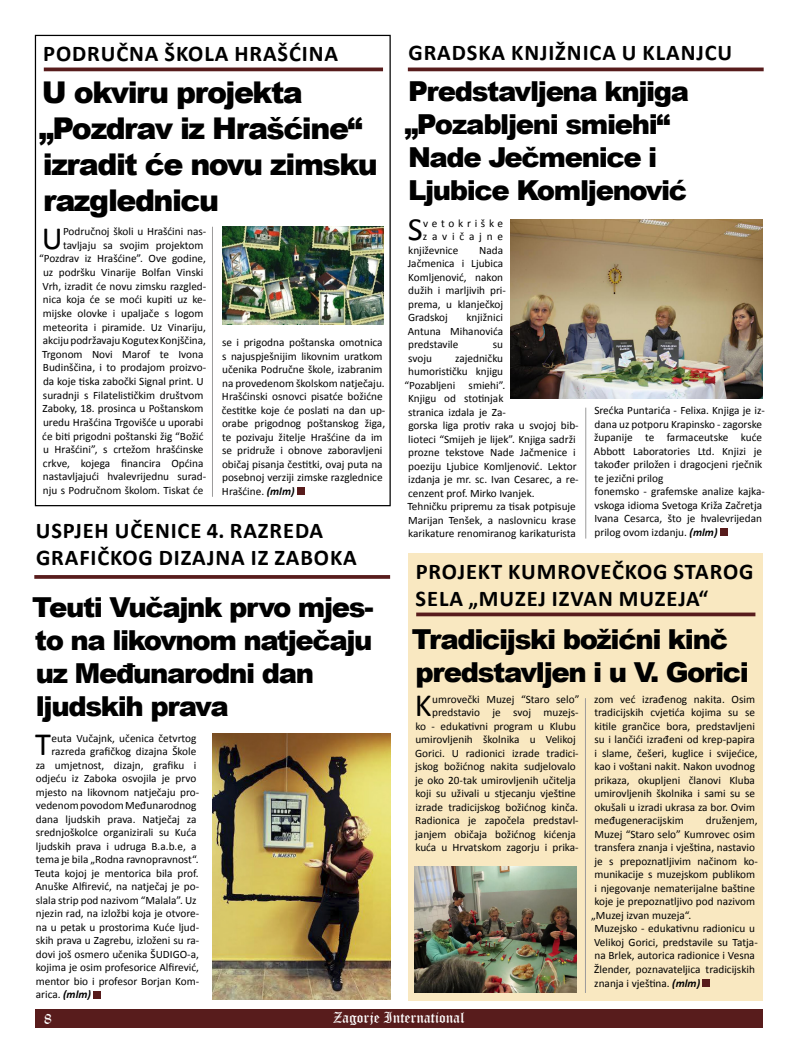
<style>
.page{position:relative;width:798px;height:1063px;background:#fff}
.page>*{position:absolute;margin:0;border:0;box-sizing:border-box;transform-origin:0 0}
.t1{font:32.5px "Calibri";color:#000}
.t2{font:900 30px/36px "Arial";letter-spacing:-.05em;color:#000}
.t3{font:900 27.5px/33px "Arial";letter-spacing:-.05em;color:#000}
.t4{font:700 22.5px/27px "Calibri";letter-spacing:.04em;color:#000}
.t5{font:15px "Old English Text";color:#fff}
.t6{font:11.25px/13.5px "Calibri";color:#000}
.t7{font:11.25px "Calibri";letter-spacing:.33em;color:#000}
.t8{font:11.25px "Calibri";letter-spacing:.43em;color:#000}
.s1{font-weight:700;font-style:italic}
</style>
<div class="page">
<div style="left:35px;top:1009px;width:727px;height:19px;background:#581c1c"></div>
<div style="left:407px;top:553px;width:355px;height:447px;background:#f9e8c1"></div>
<hr style="left:44px;top:68px;width:339px;height:3px;background:#581c1c">
<div style="left:297px;top:488px;width:7px;height:7px;background:#581c1c"></div>
<img style="left:222px;top:227px;width:161px;height:97px">
<div style="left:93px;top:991px;width:8px;height:7px;background:#581c1c"></div>
<svg style="left:34px;top:575px;width:356px;height:4px"></svg>
<img style="left:212px;top:733px;width:178px;height:266px">
<div style="left:719px;top:529px;width:7px;height:7px;background:#581c1c"></div>
<div style="left:702px;top:980px;width:7px;height:7px;background:#581c1c"></div>
<hr style="left:407px;top:68px;width:356px;height:3px;background:#581c1c">
<img style="left:415px;top:867px;width:161px;height:126px">
<hr style="left:416px;top:613px;width:339px;height:3px;background:#581c1c">
<img style="left:510px;top:220px;width:252px;height:179px">
<hr style="left:212px;top:227px;width:1px;height:270px;background:#9c9b9b">
<hr style="left:585px;top:408px;width:1px;height:131px;background:#9c9b9b">
<hr style="left:585px;top:698px;width:1px;height:295px;background:#9c9b9b">
<h3 class="t4" style="left:43px;top:40px;width:296px">PODRUČNA ŠKOLA HRAŠĆINA</h3>
<h2 class="t2" style="left:39px;top:74px;width:340px">U okviru projekta „Pozdrav iz Hrašćine“ izradit će novu zimsku razglednicu</h2>
<h1 class="t1" style="left:42px;top:217px;width:22px">U</h1>
<p class="t6" style="left:39px;top:225px;width:169px;text-align:right">Područnoj školi u Hrašćini nas&shy;tavljaju sa svojim projektom “Pozdrav iz Hrašćine”. Ove godine, uz podršku Vinarije Bolfan Vinski Vrh, izradit će novu zimsku razgled&shy;nica koja će se moći kupiti uz ke&shy;mijske olovke i upaljače s logom meteorita i piramide. Uz Vinariju, akciju podržavaju Kogutex Konjščina, Trgonom Novi Marof te Ivona Budinščina, i to prodajom proizvo&shy;da koje tiska zabočki Signal print. U suradnji s Filatelističkim društvom Zaboky, 18. prosinca u Poštanskom uredu Hrašćina Trgovišće u uporabi će biti prigodni poštanski žig “Božić u Hrašćini”, s crtežom hrašćinske crkve, kojega financira Općina nastavljajući hvalevrijednu surad&shy;nju s Područnom školom. Tiskat će</p>
<p class="t6" style="left:222px;top:336px;width:165px">se i prigodna poštanska omotnica s najuspješnijim likovnim uratkom učenika Područne škole, izabranim na provedenom školskom natječaju.<br>Hrašćinski osnovci pisatće božićne čestitke koje će poslati na dan up&shy;orabe prigodnog poštanskog žiga, te pozivaju žitelje Hrašćine da im se pridruže i obnove zaboravljeni običaj pisanja čestitki, ovaj puta na posebnoj verziji zimske razglednice Hrašćine. <span class="s1">(mlm)</span></p>
<h3 class="t4" style="left:36px;top:517px;width:322px">USPJEH UČENICE 4. RAZREDA<br>GRAFIČKOG DIZAJNA IZ ZABOKA</h3>
<h3 class="t3" style="left:32px;top:590px;width:342px">Teuti Vučajnk prvo mjes&shy;to na likovnom natječaju uz Međunarodni dan ljudskih prava</h3>
<h1 class="t1" style="left:35px;top:724px;width:17px">T</h1>
<p class="t6" style="left:51px;top:731px;width:146px">euta Vučajnk, učenica četvrtog</p>
<p class="t6" style="left:52px;top:745px;width:146px">razreda grafičkog dizajna Škole</p>
<p class="t6" style="left:36px;top:758px;width:162px">za umjetnost, dizajn, grafiku i</p>
<p class="t6" style="left:36px;top:772px;width:162px">odjeću iz Zaboka osvojila je prvo</p>
<p class="t6" style="left:36px;top:785px;width:165px">mjesto na likovnom natječaju pro-</p>
<p class="t6" style="left:36px;top:799px;width:162px">vedenom povodom Međunarodnog</p>
<p class="t6" style="left:36px;top:812px;width:162px">dana ljudskih prava. Natječaj za</p>
<p class="t6" style="left:36px;top:826px;width:162px">srednjoškolce organizirali su Kuća</p>
<p class="t6" style="left:36px;top:839px;width:162px">ljudskih prava i udruga B.a.b.e, a</p>
<p class="t6" style="left:36px;top:853px;width:164px">tema je bila „Rodna ravnopravnost“.</p>
<p class="t6" style="left:35px;top:866px;width:165px">Teuta kojoj je mentorica bila prof.</p>
<p class="t6" style="left:35px;top:880px;width:165px">Anuške Alfirević, na natječaj je po-</p>
<p class="t6" style="left:36px;top:893px;width:162px">slala strip pod nazivom “Malala”. Uz</p>
<p class="t6" style="left:36px;top:907px;width:165px">njezin rad, na izložbi koja je otvore-</p>
<p class="t6" style="left:36px;top:920px;width:165px">na u petak u prostorima Kuće ljud-</p>
<p class="t6" style="left:36px;top:934px;width:165px">skih prava u Zagrebu, izloženi su ra-</p>
<p class="t6" style="left:36px;top:947px;width:164px">dovi još osmero učenika ŠUDIGO-a,</p>
<p class="t6" style="left:36px;top:961px;width:164px">kojima je osim profesorice Alfirević,</p>
<p class="t6" style="left:36px;top:974px;width:165px">mentor bio i profesor Borjan Kom-</p>
<p class="t6" style="left:36px;top:988px;width:57px">arica. <span class="s1">(mlm)</span></p>
<h3 class="t4" style="left:408px;top:39px;width:325px">GRADSKA KNJ IŽN ICA U KLANJCU</h3>
<h3 class="t3" style="left:404px;top:74px;width:286px">Predstavljena knjiga „Pozabljeni smiehi“<br>Nade Ječmenice i<br>Ljubice Komljenović</h3>
<h1 class="t1" style="left:407px;top:209px;width:16px">S</h1>
<p class="t7" style="left:423px;top:216px;width:82px">vetokriške</p>
<p class="t8" style="left:423px;top:229px;width:82px">zavičajne</p>
<p class="t6" style="left:408px;top:243px;width:51px">književnice</p>
<p class="t6" style="left:407px;top:243px;width:100px;text-indent:71px">Nada<br>Jačmenica i Ljubica<br>Komljenović, nakon dužih i marljivih pri&shy;prema, u klanječkoj<br>Gradskoj</p>
<p class="t6" style="left:407px;top:311px;width:97px;text-align:justify;text-indent:59px">knjižnici Antuna Mihanovića predstavile</p>
<p class="t6" style="left:492px;top:338px;width:12px">su</p>
<p class="t6" style="left:408px;top:351px;width:25px">svoju</p>
<p class="t6" style="left:455px;top:351px;width:49px">zajedničku</p>
<p class="t6" style="left:408px;top:365px;width:96px">humorističku knjigu</p>
<p class="t6" style="left:404px;top:378px;width:102px">“Pozabljeni smiehi”.</p>
<p class="t6" style="left:408px;top:392px;width:97px">Knjigu od stotinjak</p>
<p class="t6" style="left:408px;top:405px;width:99px">stranica izdala je Za-</p>
<p class="t6" style="left:408px;top:419px;width:172px">gorska liga protiv raka u svojoj bib-</p>
<p class="t6" style="left:408px;top:432px;width:169px">lioteci “Smijeh je lijek”. Knjiga sadrži</p>
<p class="t6" style="left:408px;top:446px;width:169px">prozne tekstove Nade Jačmenice i</p>
<p class="t6" style="left:408px;top:459px;width:170px">poeziju Ljubice Komljenović. Lektor</p>
<p class="t6" style="left:408px;top:473px;width:172px">izdanja je mr. sc. Ivan Cesarec, a re-</p>
<p class="t6" style="left:408px;top:486px;width:128px">cenzent prof. Mirko Ivanjek.</p>
<p class="t6" style="left:407px;top:500px;width:170px">Tehničku pripremu za tisak potpisuje</p>
<p class="t6" style="left:408px;top:513px;width:169px">Marijan Tenšek, a naslovnicu krase</p>
<p class="t6" style="left:408px;top:527px;width:169px">karikature renomiranog karikaturista</p>
<p class="t6" style="left:593px;top:404px;width:172px">Srećka Puntarića - Felixa. Knjiga je iz&shy;dana uz potporu Krapinsko - zagorske županije te farmaceutske kuće Abbott Laboratories Ltd. Knjizi je također priložen i dragocjeni rječnik te jezični prilog<br>fonemsko - grafemske analize kajka&shy;vskoga idioma Svetoga Križa Začretja Ivana Cesarca, što je hvalevrijedan prilog ovom izdanju. <span class="s1">(mlm)</span></p>
<h3 class="t4" style="left:415px;top:558px;width:339px">PROJEKT KUMROVEČKOG STAROG<br>SELA</h3>
<h3 class="t4" style="left:468px;top:585px;width:96px">„MUZEJ IZVAN</h3>
<h3 class="t4" style="left:618px;top:585px;width:49px">MUZEJA</h3>
<h3 class="t4" style="left:698px;top:585px;width:11px">“</h3>
<h3 class="t3" style="left:411px;top:622px;width:339px">Tradicijski božićni kinč predstavljen i u V. Gorici</h3>
<h1 class="t1" style="left:414px;top:685px;width:18px">K</h1>
<p class="t6" style="left:432px;top:692px;width:149px">umrovečki Muzej “Staro selo”</p>
<p class="t6" style="left:594px;top:692px;width:165px">zom već izrađenog nakita. Osim tradicijskih cvjetića kojima su se kitile grančice bora, predstavljeni su i lančići izrađeni od krep-papira i slame, češeri, kuglice i svijećice, kao i voštani nakit. Nakon uvodnog prikaza, okupljeni članovi Kluba umirovljenih školnika i sami su se okušali u izradi ukrasa za bor. Ovim međugeneracijskim</p>
<p class="t6" style="left:432px;top:706px;width:148px">predstavio je svoj muzejs-</p>
<p class="t6" style="left:415px;top:719px;width:162px">ko - edukativni program u Klubu</p>
<p class="t6" style="left:415px;top:733px;width:162px">umirovljenih školnika u Velikoj</p>
<p class="t6" style="left:415px;top:746px;width:165px">Gorici. U radionici izrade tradici-</p>
<p class="t6" style="left:415px;top:760px;width:162px">jskog božićnog nakita sudjelovalo</p>
<p class="t6" style="left:415px;top:773px;width:162px">je oko 20-tak umirovljenih učitelja</p>
<p class="t6" style="left:415px;top:787px;width:162px">koji su uživali u stjecanju vještine</p>
<p class="t6" style="left:415px;top:800px;width:164px">izrade tradicijskog božićnog kinča.</p>
<p class="t6" style="left:415px;top:814px;width:165px">Radionica je započela predstavl-</p>
<p class="t6" style="left:415px;top:827px;width:162px">janjem običaja božićnog kićenja</p>
<p class="t6" style="left:415px;top:841px;width:165px">kuća u Hrvatskom zagorju i prika-</p>
<p class="t6" style="left:591px;top:814px;width:168px;text-indent:115px">druženjem,<br>Muzej “Staro selo” Kumrovec osim transfera znanja i vještina, nastavio je s prepoznatljivim načinom ko&shy;munikacije s muzejskom publikom<br>i njegovanje nematerijalne baštine koje je prepoznatljivo pod nazivom „Muzej izvan muzeja“.<br>Muzejsko - edukativnu radionicu u<br>Velikoj Gorici, predstavile su Tatja&shy;na Brlek, autorica radionice i Vesna<br>Žlender, poznavateljica tradicijskih znanja i vještina. <span class="s1">(mlm)</span></p>
<h3 class="t5" style="left:44px;top:1009px;width:9px">8</h3>
<h3 class="t5" style="left:333px;top:1008px;width:133px">Zagorje International</h3>
</div>
